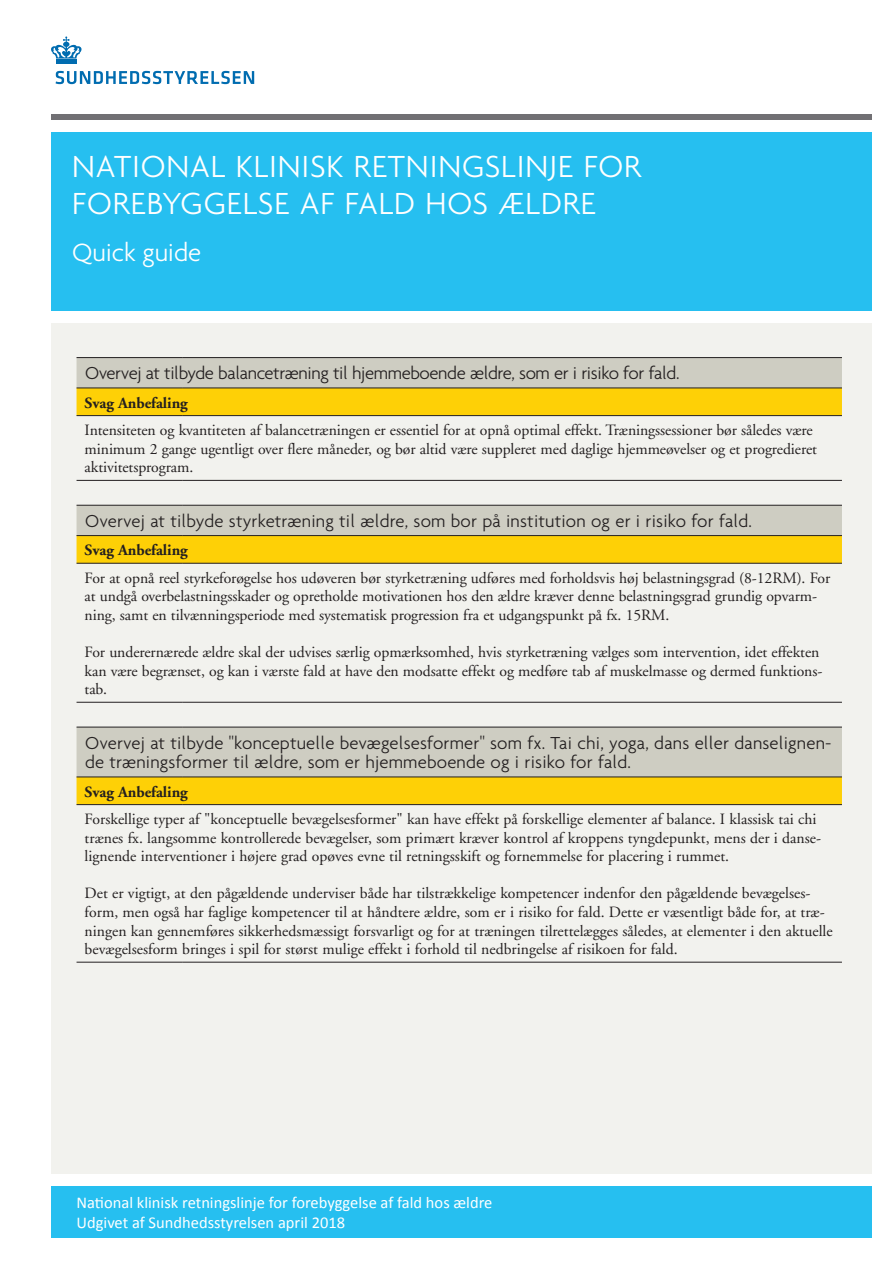
<style>
.page{position:relative;width:893px;height:1263px;background:#fff}
.page>*{position:absolute;margin:0;border:0;box-sizing:border-box;transform-origin:0 0}
.t1{font:300 33px/37.5px "Agenda";letter-spacing:.025em;color:#fff}
.t2{font:300 27px "Agenda";letter-spacing:-.005em;color:#fff}
.t3{font:300 18.75px/19.5px "Agenda";letter-spacing:.01em;color:#231f20}
.t4{font:300 18.75px "Agenda";letter-spacing:-.02em;color:#231f20}
.t5{font:16.5px/19.8px "Calibri";color:#fff}
.t6{font:15.75px/18.6px "Adobe Garamond";letter-spacing:-.005em;color:#231f20}
.t7{font:700 15.75px "Adobe Garamond";letter-spacing:-.005em;color:#231f20}
</style>
<div class="page">
<div style="left:51px;top:323px;width:821px;height:851px;background:#f2f2ee"></div>
<hr style="left:56px;top:59px;width:21px;height:4px;background:#006cb0">
<svg style="left:51px;top:36px;width:31px;height:23px"></svg>
<svg style="left:56px;top:71px;width:198px;height:13px"></svg>
<div style="left:51px;top:114px;width:821px;height:5px;background:#717074"></div>
<div style="left:51px;top:132px;width:821px;height:178px;background:#26bff0"></div>
<div style="left:51px;top:1186px;width:821px;height:51px;background:#26bff0"></div>
<div style="left:77px;top:358px;width:765px;height:30px;background:#cecdc2"></div>
<svg style="left:77px;top:389px;width:765px;height:415px"></svg>
<hr style="left:77px;top:357px;width:106px;height:1px;background:#231f20">
<hr style="left:183px;top:357px;width:659px;height:1px;background:#231f20">
<hr style="left:77px;top:388px;width:106px;height:1px;background:#231f20">
<hr style="left:183px;top:388px;width:659px;height:1px;background:#231f20">
<hr style="left:77px;top:535px;width:106px;height:1px;background:#231f20">
<hr style="left:183px;top:535px;width:659px;height:1px;background:#231f20">
<hr style="left:77px;top:776px;width:106px;height:1px;background:#231f20">
<hr style="left:183px;top:776px;width:659px;height:1px;background:#231f20">
<hr style="left:77px;top:415px;width:106px;height:1px;background:#231f20">
<hr style="left:183px;top:415px;width:659px;height:1px;background:#231f20">
<hr style="left:77px;top:563px;width:106px;height:1px;background:#231f20">
<hr style="left:183px;top:563px;width:659px;height:1px;background:#231f20">
<hr style="left:77px;top:804px;width:106px;height:1px;background:#231f20">
<hr style="left:183px;top:804px;width:659px;height:1px;background:#231f20">
<hr style="left:77px;top:480px;width:106px;height:1px;background:#231f20">
<hr style="left:183px;top:480px;width:659px;height:1px;background:#231f20">
<hr style="left:77px;top:702px;width:106px;height:1px;background:#231f20">
<hr style="left:183px;top:702px;width:659px;height:1px;background:#231f20">
<hr style="left:77px;top:505px;width:106px;height:1px;background:#231f20">
<hr style="left:183px;top:505px;width:659px;height:1px;background:#231f20">
<hr style="left:77px;top:727px;width:106px;height:1px;background:#231f20">
<hr style="left:183px;top:727px;width:659px;height:1px;background:#231f20">
<hr style="left:77px;top:962px;width:106px;height:1px;background:#231f20">
<hr style="left:183px;top:962px;width:659px;height:1px;background:#231f20">
<h1 class="t1" style="left:72px;top:147px;width:571px">NATIONAL KLINISK RETNINGSLINJE FOR<br>FOREBYGGELSE AF FALD HOS ÆLDRE</h1>
<h2 class="t2" style="left:72px;top:236px;width:130px">Quick guide</h2>
<p class="t4" style="left:85px;top:362px;width:596px">Overvej at tilbyde balancetræning til hjemmeboende ældre, som er i risiko for fald.</p>
<p class="t7" style="left:85px;top:394px;width:105px">Svag Anbefaling</p>
<p class="t6" style="left:85px;top:421px;width:734px">Intensiteten og kvantiteten af balancetræningen er essentiel for at opnå optimal effekt. Træningssessioner bør således være minimum 2 gange ugentligt over flere måneder, og bør altid være suppleret med daglige hjemmeøvelser og et progredieret aktivitetsprogram.</p>
<p class="t3" style="left:85px;top:511px;width:669px">Overvej at tilbyde styrketræning til ældre, som bor på institution og er i risiko for fald.</p>
<p class="t7" style="left:85px;top:542px;width:105px">Svag Anbefaling</p>
<p class="t6" style="left:85px;top:569px;width:747px">For at opnå reel styrkeforøgelse hos udøveren bør styrketræning udføres med forholdsvis høj belastningsgrad (8-12RM). For at undgå overbelastningsskader og opretholde motivationen hos den ældre kræver denne belastningsgrad grundig opvarm&shy;ning, samt en tilvænningsperiode med systematisk progression fra et udgangspunkt på fx. 15RM.</p>
<p class="t6" style="left:85px;top:643px;width:739px">For underernærede ældre skal der udvises særlig opmærksomhed, hvis styrketræning vælges som intervention, idet effekten kan være begrænset, og kan i værste fald at have den modsatte effekt og medføre tab af muskelmasse og dermed funktions&shy;tab.</p>
<p class="t3" style="left:85px;top:733px;width:748px">Overvej at tilbyde "konceptuelle bevægelsesformer" som fx. Tai chi, yoga, dans eller danselignen&shy;de træningsformer til ældre, som er hjemmeboende og i risiko for fald.</p>
<p class="t7" style="left:85px;top:783px;width:105px">Svag Anbefaling</p>
<p class="t6" style="left:85px;top:810px;width:738px">Forskellige typer af "konceptuelle bevægelsesformer" kan have effekt på forskellige elementer af balance. I klassisk tai chi trænes fx. langsomme kontrollerede bevægelser, som primært kræver kontrol af kroppens tyngdepunkt, mens der i danse&shy;lignende interventioner i højere grad opøves evne til retningsskift og fornemmelse for placering i rummet.</p>
<p class="t6" style="left:85px;top:884px;width:749px">Det er vigtigt, at den pågældende underviser både har tilstrækkelige kompetencer indenfor den pågældende bevægelses&shy;form, men også har faglige kompetencer til at håndtere ældre, som er i risiko for fald. Dette er væsentligt både for, at træ&shy;ningen kan gennemføres sikkerhedsmæssigt forsvarligt og for at træningen tilrettelægges således, at elementer i den aktuelle bevægelsesform bringes i spil for størst mulige effekt i forhold til nedbringelse af risikoen for fald.</p>
<p class="t5" style="left:77px;top:1193px;width:417px">National klinisk retningslinje for forebyggelse af fald hos ældre<br>Udgivet af Sundhedsstyrelsen april 2018</p>
</div>
